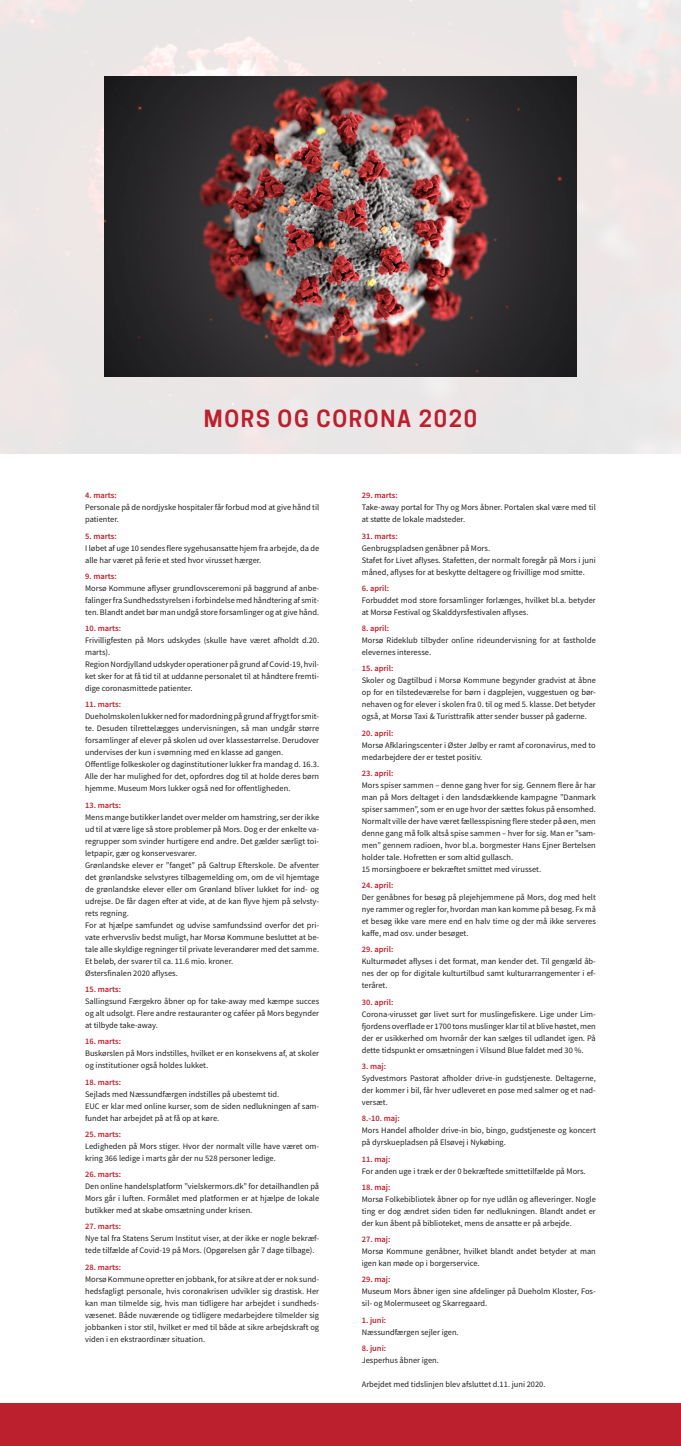
<style>
.page{position:relative;width:681px;height:1446px;background:#fff}
.page>*{position:absolute;margin:0;border:0;box-sizing:border-box;transform-origin:0 0}
.Overskrift{font:600 22.2px "Cooper Hewitt";letter-spacing:.075em;color:#bc1f2d}
.Brødtekst{font:8.4px/12px "Source Sans Pro";color:#231f20;text-align:justify}
.Tidslinje_2{font:600 8.4px "Source Sans Pro";color:#bc1f2d}
</style>
<div class="page">
<div style="left:0;top:0;width:680px;height:453px;background:#ebe6e6"></div>
<div style="left:0;top:1403px;width:680px;height:43px;background:#bc1f2d"></div>
<img style="left:104px;top:76px;width:472px;height:300px">
<p class="Overskrift" style="left:204px;top:406px;width:275px">MORS OG CORONA 2020</p>
<p class="Tidslinje_2" style="left:85px;top:490px;width:33px">4. marts:</p>
<p class="Brødtekst" style="left:85px;top:501px;width:235px">Personale på de nordjyske hospitaler får forbud mod at give hånd til patienter.</p>
<p class="Tidslinje_2" style="left:85px;top:530px;width:33px">5. marts:</p>
<p class="Brødtekst" style="left:85px;top:542px;width:235px">I løbet af uge 10 sendes flere sygehusansatte hjem fra arbejde, da de alle har været på ferie et sted hvor virusset hærger.</p>
<p class="Tidslinje_2" style="left:85px;top:570px;width:33px">9. marts:</p>
<p class="Brødtekst" style="left:85px;top:582px;width:235px">Morsø Kommune aflyser grundlovsceremoni på baggrund af anbe&shy;falinger fra Sundhedsstyrelsen i forbindelse med håndtering af smit&shy;ten. Blandt andet bør man undgå store forsamlinger og at give hånd.</p>
<p class="Tidslinje_2" style="left:85px;top:623px;width:38px">10. marts:</p>
<p class="Brødtekst" style="left:85px;top:634px;width:235px">Frivilligfesten på Mors udskydes (skulle have været afholdt d.20. marts).</p>
<p class="Brødtekst" style="left:85px;top:658px;width:235px">Region Nordjylland udskyder operationer på grund af Covid-19, hvil&shy;ket sker for at få tid til at uddanne personalet til at håndtere fremti&shy;dige coronasmittede patienter.</p>
<p class="Tidslinje_2" style="left:85px;top:699px;width:38px">11. marts:</p>
<p class="Brødtekst" style="left:85px;top:710px;width:235px">Dueholmskolen lukker ned for madordning på grund af frygt for smit&shy;te. Desuden tilrettelægges undervisningen, så man undgår større forsamlinger af elever på skolen ud over klassestørrelse. Derudover undervises der kun i svømning med en klasse ad gangen.</p>
<p class="Brødtekst" style="left:85px;top:758px;width:235px">Offentlige folkeskoler og daginstitutioner lukker fra mandag d. 16.3.<br>Alle der har mulighed for det, opfordres dog til at holde deres børn hjemme. Museum Mors lukker også ned for offentligheden.</p>
<p class="Tidslinje_2" style="left:85px;top:799px;width:38px">13. marts:</p>
<p class="Brødtekst" style="left:85px;top:811px;width:235px">Mens mange butikker landet over melder om hamstring, ser der ikke ud til at være lige så store problemer på Mors. Dog er der enkelte va&shy;regrupper som svinder hurtigere end andre. Det gælder særligt toi&shy;letpapir, gær og konservesvarer.</p>
<p class="Brødtekst" style="left:85px;top:859px;width:235px">Grønlandske elever er ”fanget” på Galtrup Efterskole. De afventer det grønlandske selvstyres tilbagemelding om, om de vil hjemtage de grønlandske elever eller om Grønland bliver lukket for ind- og udrejse. De får dagen efter at vide, at de kan flyve hjem på selvsty&shy;rets regning.</p>
<p class="Brødtekst" style="left:85px;top:919px;width:235px">For at hjælpe samfundet og udvise samfundssind overfor det pri&shy;vate erhvervsliv bedst muligt, har Morsø Kommune besluttet at be&shy;tale alle skyldige regninger til private leverandører med det samme.<br>Et beløb, der svarer til ca. 11.6 mio. kroner.</p>
<p class="Brødtekst" style="left:85px;top:967px;width:94px">Østersfinalen 2020 aflyses.</p>
<p class="Tidslinje_2" style="left:85px;top:983px;width:38px">15. marts:</p>
<p class="Brødtekst" style="left:85px;top:995px;width:235px">Sallingsund Færgekro åbner op for take-away med kæmpe succes og alt udsolgt. Flere andre restauranter og caféer på Mors begynder at tilbyde take-away.</p>
<p class="Tidslinje_2" style="left:85px;top:1036px;width:38px">16. marts:</p>
<p class="Brødtekst" style="left:85px;top:1047px;width:235px">Buskørslen på Mors indstilles, hvilket er en konsekvens af, at skoler og institutioner også holdes lukket.</p>
<p class="Tidslinje_2" style="left:85px;top:1076px;width:38px">18. marts:</p>
<p class="Brødtekst" style="left:85px;top:1087px;width:196px">Sejlads med Næssundfærgen indstilles på ubestemt tid.</p>
<p class="Brødtekst" style="left:85px;top:1099px;width:235px">EUC er klar med online kurser, som de siden nedlukningen af sam&shy;fundet har arbejdet på at få op at køre.</p>
<p class="Tidslinje_2" style="left:85px;top:1128px;width:38px">25. marts:</p>
<p class="Brødtekst" style="left:85px;top:1140px;width:235px">Ledigheden på Mors stiger. Hvor der normalt ville have været om&shy;kring 366 ledige i marts går der nu 528 personer ledige.</p>
<p class="Tidslinje_2" style="left:85px;top:1168px;width:38px">26. marts:</p>
<p class="Brødtekst" style="left:85px;top:1180px;width:235px">Den online handelsplatform ”vielskermors.dk” for detailhandlen på Mors går i luften. Formålet med platformen er at hjælpe de lokale butikker med at skabe omsætning under krisen.</p>
<p class="Tidslinje_2" style="left:85px;top:1221px;width:38px">27. marts:</p>
<p class="Brødtekst" style="left:85px;top:1232px;width:235px">Nye tal fra Statens Serum Institut viser, at der ikke er nogle bekræf&shy;tede tilfælde af Covid-19 på Mors. (Opgørelsen går 7 dage tilbage).</p>
<p class="Tidslinje_2" style="left:85px;top:1261px;width:38px">28. marts:</p>
<p class="Brødtekst" style="left:85px;top:1272px;width:235px">Morsø Kommune opretter en jobbank, for at sikre at der er nok sund&shy;hedsfagligt personale, hvis coronakrisen udvikler sig drastisk. Her kan man tilmelde sig, hvis man tidligere har arbejdet i sundheds&shy;væsenet. Både nuværende og tidligere medarbejdere tilmelder sig jobbanken i stor stil, hvilket er med til både at sikre arbejdskraft og viden i en ekstraordinær situation.</p>
<p class="Tidslinje_2" style="left:361px;top:490px;width:38px">29. marts:</p>
<p class="Brødtekst" style="left:361px;top:501px;width:235px">Take-away portal for Thy og Mors åbner. Portalen skal være med til at støtte de lokale madsteder.</p>
<p class="Tidslinje_2" style="left:361px;top:530px;width:38px">31. marts:</p>
<p class="Brødtekst" style="left:361px;top:542px;width:130px">Genbrugspladsen genåbner på Mors.</p>
<p class="Brødtekst" style="left:361px;top:554px;width:235px">Stafet for Livet aflyses. Stafetten, der normalt foregår på Mors i juni måned, aflyses for at beskytte deltagere og frivillige mod smitte.</p>
<p class="Tidslinje_2" style="left:361px;top:582px;width:29px">6. april:</p>
<p class="Brødtekst" style="left:361px;top:594px;width:235px">Forbuddet mod store forsamlinger forlænges, hvilket bl.a. betyder at Morsø Festival og Skalddyrsfestivalen aflyses.</p>
<p class="Tidslinje_2" style="left:361px;top:623px;width:29px">8. april:</p>
<p class="Brødtekst" style="left:361px;top:634px;width:235px">Morsø Rideklub tilbyder online rideundervisning for at fastholde elevernes interesse.</p>
<p class="Tidslinje_2" style="left:361px;top:663px;width:33px">15. april:</p>
<p class="Brødtekst" style="left:361px;top:674px;width:235px">Skoler og Dagtilbud i Morsø Kommune begynder gradvist at åbne op for en tilstedeværelse for børn i dagplejen, vuggestuen og bør&shy;nehaven og for elever i skolen fra 0. til og med 5. klasse. Det betyder også, at Morsø Taxi &amp; Turisttrafik atter sender busser på gaderne.</p>
<p class="Tidslinje_2" style="left:361px;top:727px;width:33px">20. april:</p>
<p class="Brødtekst" style="left:361px;top:739px;width:235px">Morsø Afklaringscenter i Øster Jølby er ramt af coronavirus, med to medarbejdere der er testet positiv.</p>
<p class="Tidslinje_2" style="left:361px;top:767px;width:33px">23. april:</p>
<p class="Brødtekst" style="left:361px;top:779px;width:235px">Mors spiser sammen – denne gang hver for sig. Gennem flere år har man på Mors deltaget i den landsdækkende kampagne ”Danmark spiser sammen”, som er en uge hvor der sættes fokus på ensomhed.<br>Normalt ville der have været fællesspisning flere steder på øen, men denne gang må folk altså spise sammen – hver for sig. Man er ”sam&shy;men” gennem radioen, hvor bl.a. borgmester Hans Ejner Bertelsen holder tale. Hofretten er som altid gullasch.</p>
<p class="Brødtekst" style="left:361px;top:863px;width:181px">15 morsingboere er bekræftet smittet med virusset.</p>
<p class="Tidslinje_2" style="left:361px;top:880px;width:33px">24. april:</p>
<p class="Brødtekst" style="left:361px;top:891px;width:235px">Der genåbnes for besøg på plejehjemmene på Mors, dog med helt nye rammer og regler for, hvordan man kan komme på besøg. Fx må et besøg ikke vare mere end en halv time og der må ikke serveres kaffe, mad osv. under besøget.</p>
<p class="Tidslinje_2" style="left:361px;top:944px;width:33px">29. april:</p>
<p class="Brødtekst" style="left:361px;top:955px;width:235px">Kulturmødet aflyses i det format, man kender det. Til gengæld åb&shy;nes der op for digitale kulturtilbud samt kulturarrangementer i ef&shy;teråret.</p>
<p class="Tidslinje_2" style="left:361px;top:996px;width:33px">30. april:</p>
<p class="Brødtekst" style="left:361px;top:1008px;width:235px">Corona-virusset gør livet surt for muslingefiskere. Lige under Lim&shy;fjordens overflade er 1700 tons muslinger klar til at blive høstet, men der er usikkerhed om hvornår der kan sælges til udlandet igen. På dette tidspunkt er omsætningen i Vilsund Blue faldet med 30 %.</p>
<p class="Tidslinje_2" style="left:361px;top:1060px;width:26px">3. maj:</p>
<p class="Brødtekst" style="left:361px;top:1072px;width:235px">Sydvestmors Pastorat afholder drive-in gudstjeneste. Deltagerne, der kommer i bil, får hver udleveret en pose med salmer og et nad&shy;versæt.</p>
<p class="Tidslinje_2" style="left:361px;top:1113px;width:39px">8.-10. maj:</p>
<p class="Brødtekst" style="left:361px;top:1124px;width:235px">Mors Handel afholder drive-in bio, bingo, gudstjeneste og koncert på dyrskuepladsen på Elsøvej i Nykøbing.</p>
<p class="Tidslinje_2" style="left:361px;top:1153px;width:30px">11. maj:</p>
<p class="Brødtekst" style="left:361px;top:1164px;width:225px">For anden uge i træk er der 0 bekræftede smittetilfælde på Mors.</p>
<p class="Tidslinje_2" style="left:361px;top:1181px;width:30px">18. maj:</p>
<p class="Brødtekst" style="left:361px;top:1193px;width:235px">Morsø Folkebibliotek åbner op for nye udlån og afleveringer. Nogle ting er dog ændret siden tiden før nedlukningen. Blandt andet er der kun åbent på biblioteket, mens de ansatte er på arbejde.</p>
<p class="Tidslinje_2" style="left:361px;top:1233px;width:30px">27. maj:</p>
<p class="Brødtekst" style="left:361px;top:1245px;width:235px">Morsø Kommune genåbner, hvilket blandt andet betyder at man igen kan møde op i borgerservice.</p>
<p class="Tidslinje_2" style="left:361px;top:1274px;width:30px">29. maj:</p>
<p class="Brødtekst" style="left:361px;top:1285px;width:235px">Museum Mors åbner igen sine afdelinger på Dueholm Kloster, Fos&shy;sil- og Molermuseet og Skarregaard.</p>
<p class="Tidslinje_2" style="left:361px;top:1314px;width:26px">1. juni:</p>
<p class="Brødtekst" style="left:361px;top:1325px;width:98px">Næssundfærgen sejler igen.</p>
<p class="Tidslinje_2" style="left:361px;top:1342px;width:26px">8. juni:</p>
<p class="Brødtekst" style="left:361px;top:1354px;width:79px">Jesperhus åbner igen.</p>
<p class="Brødtekst" style="left:361px;top:1378px;width:185px">Arbejdet med tidslinjen blev afsluttet d.11. juni 2020.</p>
</div>
